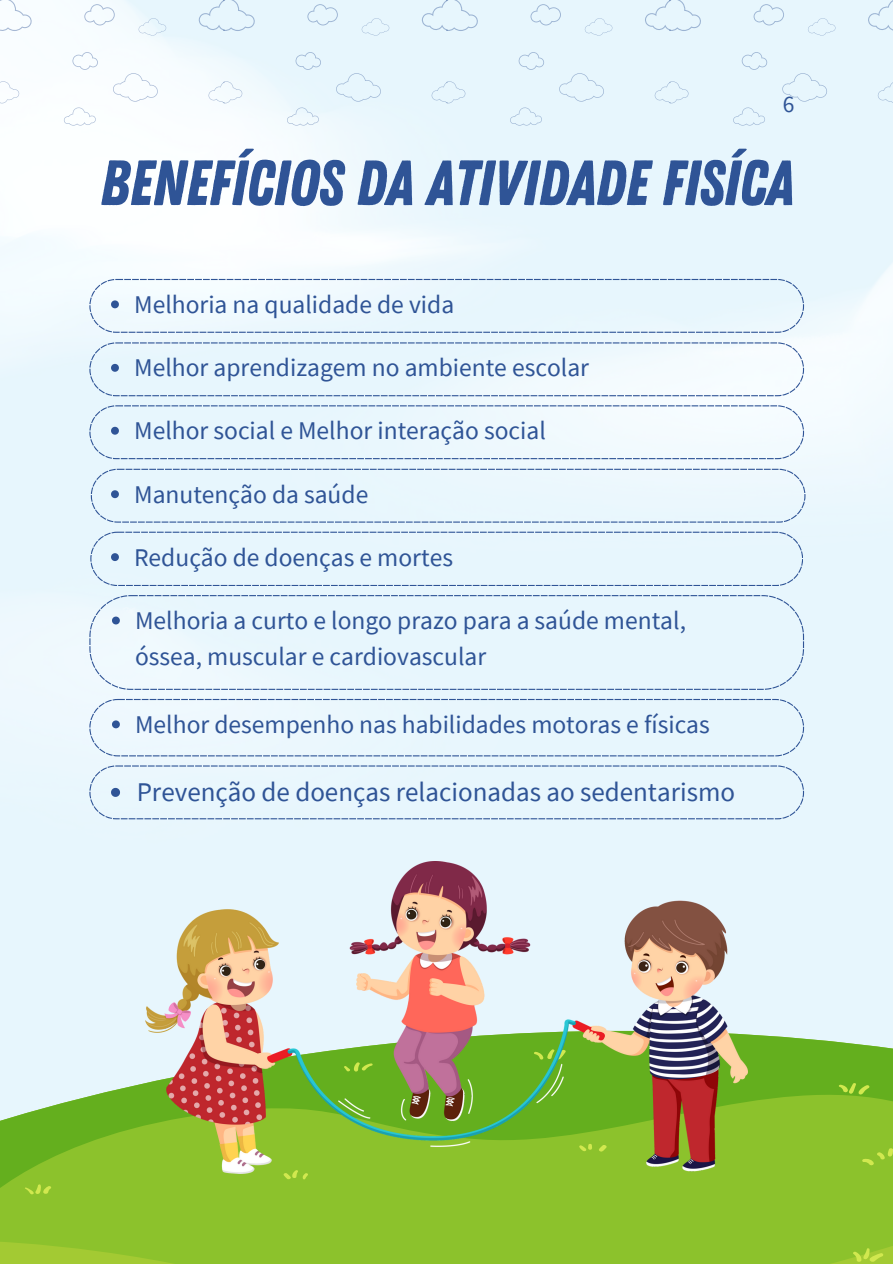
<style>
.page{position:relative;width:893px;height:1264px;background:#fff}
.page>*{position:absolute;margin:0;border:0;box-sizing:border-box;transform-origin:0 0}
.t1{font:63.75px "Zing Rust Base";letter-spacing:-.015em;color:#2f5496}
.t2{font:27px "Source Sans Pro";color:#2f5496}
.t3{font:25.5px/36px "Source Sans Pro";color:#2f5496}
.t4{font:23.55px "Source Sans Pro";color:#2f5496}
</style>
<div class="page">
<img style="left:0;top:0;width:892px;height:978px">
<svg style="left:89px;top:595px;width:715px;height:94px;fill:#e7f6fd"></svg>
<div style="left:0;top:1215px;width:892px;height:25px;background:#8cc22c"></div>
<svg style="left:0;top:978px;width:892px;height:237px;fill:#8cc22c"></svg>
<svg style="left:0;top:1240px;width:892px;height:23px"></svg>
<svg style="left:24px;top:1183px;width:28px;height:12px"></svg>
<svg style="left:282px;top:1173px;width:27px;height:7px"></svg>
<svg style="left:837px;top:1082px;width:33px;height:12px"></svg>
<svg style="left:861px;top:1147px;width:31px;height:19px"></svg>
<img style="left:145px;top:861px;width:602px;height:312px">
<svg style="left:89px;top:279px;width:715px;height:54px"></svg>
<svg style="left:89px;top:342px;width:715px;height:54px"></svg>
<svg style="left:89px;top:405px;width:715px;height:54px"></svg>
<div style="left:91px;top:469px;width:714px;height:53px;background:#e9f7fd"></div>
<div style="left:90px;top:531px;width:712px;height:54px;background:#e7f6fd"></div>
<svg style="left:112px;top:616px;width:8px;height:8px"></svg>
<div style="left:89px;top:699px;width:715px;height:57px;background:#e8f6fd"></div>
<div style="left:89px;top:765px;width:715px;height:54px;background:#e7f6fd"></div>
<svg style="left:72px;top:52px;width:26px;height:18px"></svg>
<svg style="left:138px;top:18px;width:28px;height:18px"></svg>
<svg style="left:0;top:0;width:33px;height:32px"></svg>
<svg style="left:84px;top:4px;width:31px;height:21px"></svg>
<svg style="left:113px;top:73px;width:45px;height:29px"></svg>
<svg style="left:0;top:81px;width:19px;height:22px"></svg>
<svg style="left:63px;top:107px;width:33px;height:19px"></svg>
<svg style="left:295px;top:52px;width:26px;height:18px"></svg>
<svg style="left:361px;top:18px;width:28px;height:18px"></svg>
<svg style="left:198px;top:0;width:58px;height:32px"></svg>
<svg style="left:307px;top:4px;width:31px;height:21px"></svg>
<svg style="left:336px;top:73px;width:45px;height:29px"></svg>
<svg style="left:208px;top:81px;width:34px;height:22px"></svg>
<svg style="left:286px;top:107px;width:33px;height:19px"></svg>
<svg style="left:518px;top:52px;width:26px;height:18px"></svg>
<svg style="left:584px;top:18px;width:28px;height:18px"></svg>
<svg style="left:421px;top:0;width:57px;height:32px"></svg>
<svg style="left:530px;top:4px;width:31px;height:21px"></svg>
<svg style="left:559px;top:73px;width:45px;height:29px"></svg>
<svg style="left:431px;top:81px;width:34px;height:22px"></svg>
<svg style="left:509px;top:107px;width:33px;height:19px"></svg>
<svg style="left:741px;top:52px;width:26px;height:18px"></svg>
<svg style="left:807px;top:18px;width:28px;height:18px"></svg>
<svg style="left:867px;top:0;width:25px;height:32px"></svg>
<svg style="left:644px;top:0;width:57px;height:32px"></svg>
<svg style="left:753px;top:4px;width:31px;height:21px"></svg>
<svg style="left:782px;top:73px;width:45px;height:29px"></svg>
<svg style="left:877px;top:81px;width:15px;height:22px"></svg>
<svg style="left:654px;top:81px;width:34px;height:22px"></svg>
<svg style="left:732px;top:107px;width:33px;height:19px"></svg>
<p class="t4" style="left:782px;top:88px;width:13px">6</p>
<p class="t1" style="left:99px;top:146px;width:696px">BENEFÍCIOS DA ATIVIDADE FISÍCA</p>
<p class="t3" style="left:134px;top:286px;width:321px">Melhoria na qualidade de vida</p>
<p class="t3" style="left:134px;top:349px;width:456px">Melhor aprendizagem no ambiente escolar</p>
<p class="t3" style="left:134px;top:412px;width:413px">Melhor social e Melhor interação social</p>
<h1 class="t3" style="left:134px;top:475px;width:236px">Manutenção da saúde</h1>
<p class="t3" style="left:134px;top:538px;width:320px">Redução de doenças e mortes</p>
<p class="t3" style="left:135px;top:602px;width:552px">Melhoria a curto e longo prazo para a saúde mental, óssea, muscular e cardiovascular</p>
<p class="t3" style="left:135px;top:705px;width:576px">Melhor desempenho nas habilidades motoras e físicas</p>
<p class="t2" style="left:137px;top:774px;width:600px">Prevenção de doenças relacionadas ao sedentarismo</p>
</div>
